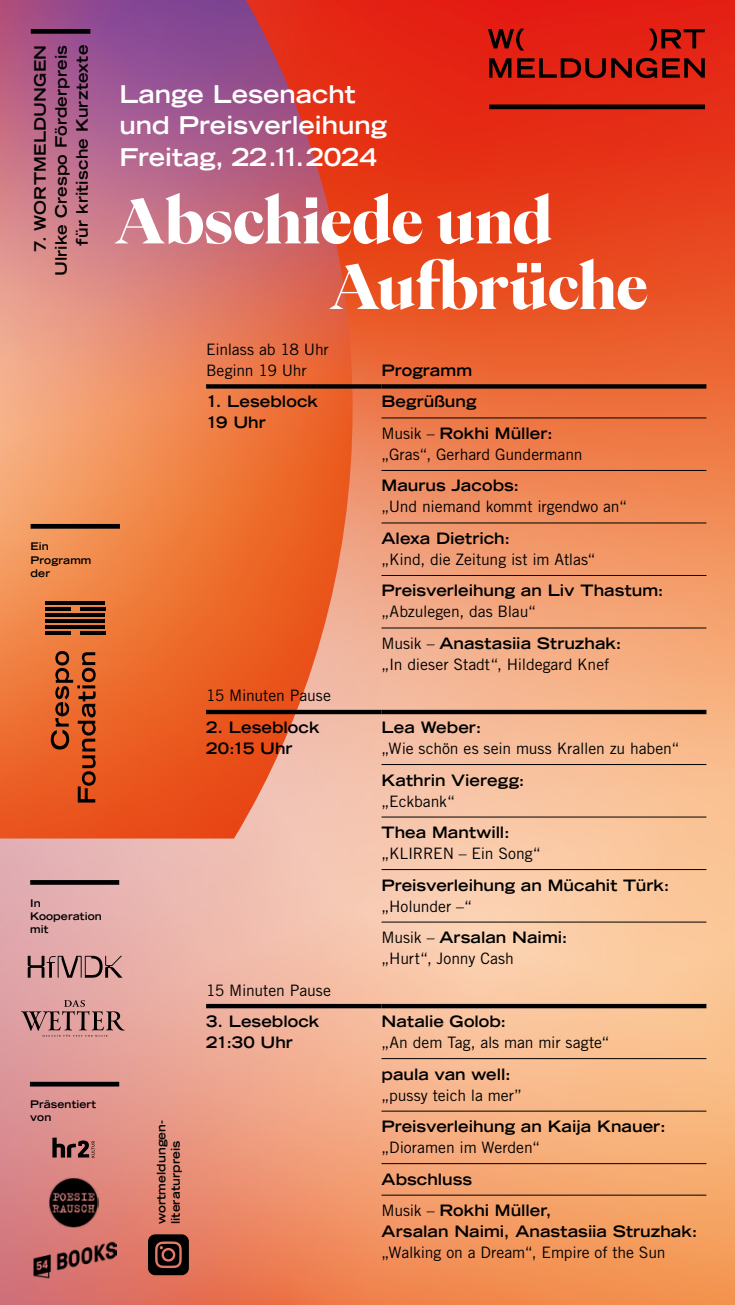
<style>
.page{position:relative;width:735px;height:1305px;background:#fff}
.page>*{position:absolute;margin:0;border:0;box-sizing:border-box;transform-origin:0 0}
.t1{font:900 59.85px/65.6px "PP Eiko";color:#fff}
.t2{font:700 expanded 24.5px/31.5px "Trade Gothic LT Std";color:#fff}
.t3{font:15.75px/31.5px "Trade Gothic LT Std";letter-spacing:-.005em;color:#000}
.t4{font:700 expanded 15.75px/21px "Trade Gothic LT Std";letter-spacing:.005em;color:#000}
.t5{font:700 expanded 11.72px/14.5px "Trade Gothic LT Std";letter-spacing:.01em;color:#000}
.t6{font:700 expanded 10.5px/13.1px "Trade Gothic LT Std";letter-spacing:.01em;color:#000}
.s1{font-weight:400;font-stretch:normal}
.s2{font-weight:700;font-stretch:expanded}
</style>
<div class="page">
<img style="left:0;top:0;width:734px;height:1305px">
<img style="left:0;top:0;width:352px;height:838px">
<hr style="left:381px;top:418px;width:325px;height:1px;background:#000">
<hr style="left:381px;top:470px;width:325px;height:1px;background:#000">
<hr style="left:381px;top:523px;width:325px;height:1px;background:#000">
<hr style="left:381px;top:575px;width:325px;height:1px;background:#000">
<hr style="left:381px;top:628px;width:325px;height:1px;background:#000">
<hr style="left:381px;top:764px;width:325px;height:1px;background:#000">
<hr style="left:381px;top:817px;width:325px;height:1px;background:#000">
<hr style="left:381px;top:869px;width:325px;height:1px;background:#000">
<hr style="left:381px;top:922px;width:325px;height:1px;background:#000">
<hr style="left:381px;top:1058px;width:325px;height:1px;background:#000">
<hr style="left:381px;top:1111px;width:325px;height:1px;background:#000">
<hr style="left:381px;top:1163px;width:325px;height:1px;background:#000">
<div style="left:206px;top:384px;width:175px;height:5px;background:#000"></div>
<div style="left:381px;top:384px;width:325px;height:5px;background:#000"></div>
<hr style="left:206px;top:710px;width:175px;height:4px;background:#000">
<hr style="left:381px;top:710px;width:325px;height:4px;background:#000">
<hr style="left:206px;top:1004px;width:175px;height:4px;background:#000">
<hr style="left:381px;top:1004px;width:325px;height:4px;background:#000">
<hr style="left:381px;top:1195px;width:325px;height:1px;background:#000">
<div style="left:31px;top:29px;width:59px;height:5px;background:#000"></div>
<div style="left:489px;top:104px;width:215px;height:5px;background:#000"></div>
<svg style="left:148px;top:1234px;width:41px;height:41px;background:#301915"></svg>
<svg style="left:21px;top:1000px;width:104px;height:36px;background:#bb8785"></svg>
<svg style="left:28px;top:956px;width:94px;height:21px;background:#a27877"></svg>
<div style="left:30px;top:880px;width:89px;height:5px;background:#000"></div>
<hr style="left:30px;top:1082px;width:89px;height:4px;background:#000">
<img style="left:34px;top:1241px;width:82px;height:37px">
<svg style="left:52px;top:1137px;width:43px;height:20px"></svg>
<img style="left:48px;top:1177px;width:50px;height:50px">
<svg style="left:489px;top:58px;width:116px;height:20px;background:#87150b"></svg>
<svg style="left:662px;top:58px;width:42px;height:20px"></svg>
<svg style="left:611px;top:58px;width:45px;height:20px"></svg>
<svg style="left:487px;top:29px;width:37px;height:22px"></svg>
<svg style="left:648px;top:29px;width:56px;height:22px"></svg>
<div style="left:31px;top:524px;width:89px;height:5px;background:#000"></div>
<hr style="left:45px;top:602px;width:60px;height:3px;background:#000">
<hr style="left:45px;top:613px;width:60px;height:3px;background:#000">
<hr style="left:45px;top:619px;width:60px;height:3px;background:#000">
<hr style="left:45px;top:625px;width:60px;height:3px;background:#000">
<hr style="left:45px;top:607px;width:26px;height:4px;background:#000">
<hr style="left:45px;top:631px;width:26px;height:3px;background:#000">
<hr style="left:80px;top:607px;width:25px;height:4px;background:#000">
<hr style="left:80px;top:631px;width:25px;height:3px;background:#000">
<svg style="left:51px;top:651px;width:45px;height:151px;background:#b44f21"></svg>
<p class="t4" style="left:29px;top:276px;width:233px;text-align:right;rotate:-90deg">7. WORTMELDUNGEN<br>Ulrike Crespo Förderpreis für kritische Kurztexte</p>
<h2 class="t2" style="left:119px;top:78px;width:269px">Lange Lesenacht und Preisverleihung<br>Freitag, 22.11.2024</h2>
<h1 class="t1" style="left:328px;top:190px;width:321px;text-indent:-215px">Abschiede und<br>Aufbrüche</h1>
<p class="t6" style="left:31px;top:540px;width:62px">Ein<br>Programm der</p>
<p class="t6" style="left:30px;top:896px;width:73px">In<br>Kooperation mit</p>
<p class="t6" style="left:30px;top:1097px;width:67px">Präsentiert von</p>
<p class="t5" style="left:153px;top:1224px;width:106px;rotate:-90deg">wortmeldungen&shy;literaturpreis</p>
<p class="t3" style="left:206px;top:339px;width:124px;line-height:21px">Einlass ab 18 Uhr<br>Beginn 19 Uhr</p>
<p class="t4" style="left:381px;top:359px;width:92px">Programm</p>
<p class="t4" style="left:206px;top:391px;width:113px">1. Leseblock<br>19 Uhr</p>
<p class="t4" style="left:381px;top:386px;width:173px;line-height:31.5px">Begrüßung<br><span class="s1">Musik –</span> Rokhi Müller:</p>
<p class="t3" style="left:381px;top:438px;width:202px">„Gras“, Gerhard Gundermann</p>
<p class="t4" style="left:381px;top:475px;width:139px">Maurus Jacobs:</p>
<p class="t3" style="left:381px;top:491px;width:247px">„Und niemand kommt irgendwo an“</p>
<p class="t4" style="left:381px;top:527px;width:130px">Alexa Dietrich:</p>
<p class="t3" style="left:381px;top:543px;width:215px">„Kind, die Zeitung ist im Atlas“</p>
<p class="t4" style="left:381px;top:580px;width:283px">Preisverleihung an Liv Thastum:</p>
<p class="t3" style="left:381px;top:596px;width:241px">„Abzulegen, das Blau“<br>Musik – <span class="s2">Anastasiia Struzhak:</span></p>
<p class="t3" style="left:381px;top:648px;width:229px">„In dieser Stadt“, Hildegard Knef</p>
<p class="t3" style="left:206px;top:680px;width:126px">15 Minuten Pause</p>
<p class="t4" style="left:206px;top:716px;width:115px">2. Leseblock<br>20:15 Uhr</p>
<p class="t4" style="left:381px;top:716px;width:101px">Lea Weber:</p>
<p class="t3" style="left:381px;top:732px;width:299px">„Wie schön es sein muss Krallen zu haben“</p>
<p class="t4" style="left:381px;top:769px;width:144px">Kathrin Vieregg:</p>
<p class="t3" style="left:381px;top:785px;width:75px">„Eckbank“</p>
<p class="t4" style="left:381px;top:821px;width:130px">Thea Mantwill:</p>
<p class="t3" style="left:381px;top:837px;width:160px">„KLIRREN – Ein Song“</p>
<p class="t4" style="left:381px;top:874px;width:289px">Preisverleihung an Mücahit Türk:</p>
<p class="t3" style="left:381px;top:890px;width:187px">„Holunder –“<br>Musik – <span class="s2">Arsalan Naimi:</span></p>
<p class="t3" style="left:381px;top:942px;width:134px">„Hurt“, Jonny Cash</p>
<p class="t3" style="left:206px;top:974px;width:126px">15 Minuten Pause</p>
<p class="t4" style="left:206px;top:1010px;width:115px">3. Leseblock<br>21:30 Uhr</p>
<p class="t4" style="left:381px;top:1010px;width:126px">Natalie Golob:</p>
<p class="t3" style="left:381px;top:1026px;width:229px">„An dem Tag, als man mir sagte“</p>
<p class="t4" style="left:381px;top:1063px;width:131px">paula van well:</p>
<p class="t3" style="left:381px;top:1079px;width:142px">„pussy teich la mer”</p>
<p class="t4" style="left:381px;top:1115px;width:285px">Preisverleihung an Kaija Knauer:</p>
<p class="t3" style="left:381px;top:1131px;width:160px">„Dioramen im Werden“</p>
<p class="t4" style="left:381px;top:1163px;width:171px;line-height:31.5px">Abschluss<br><span class="s1">Musik –</span> Rokhi Müller,</p>
<p class="t4" style="left:381px;top:1220px;width:317px">Arsalan Naimi, Anastasiia Struzhak:</p>
<p class="t3" style="left:381px;top:1236px;width:285px">„Walking on a Dream“, Empire of the Sun</p>
</div>
